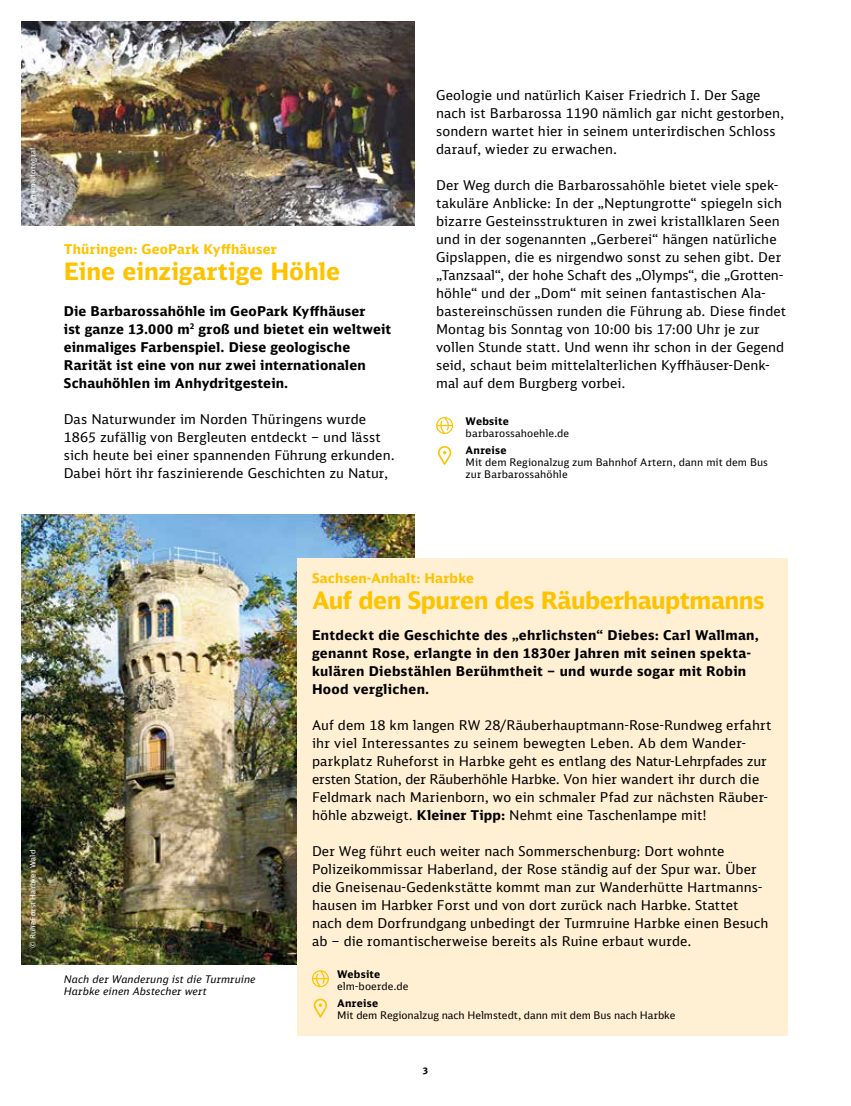
<style>
.page{position:relative;width:851px;height:1106px;background:#fff}
.page>*{position:absolute;margin:0;border:0;box-sizing:border-box;transform-origin:0 0}
.t1{font:700 24px "DB Sans";letter-spacing:-.015em;color:#fdc300}
.t2{font:13.5px/18px "DB Sans";letter-spacing:.01em;color:#000}
.t3{font:700 13.5px/18px "DB Sans";letter-spacing:.02em;color:#000}
.t4{font:700 13.5px "DB Sans";letter-spacing:.015em;color:#fdc300}
.t5{font:10.5px/12px "DB Sans";letter-spacing:.005em;color:#000}
.t6{font:italic 10.5px/12px "DB Sans";letter-spacing:.015em;color:#000}
.t7{font:700 10.5px "DB Sans";letter-spacing:.02em;color:#000}
.t8{font:700 9px "DB Sans";color:#000}
.t9{font:7.5px "DB Sans";letter-spacing:.02em;color:#fff}
.s1{font-weight:700}
</style>
<div class="page">
<img style="left:21px;top:514px;width:394px;height:450px">
<svg style="left:436px;top:417px;width:17px;height:17px"></svg>
<svg style="left:438px;top:446px;width:13px;height:19px"></svg>
<img style="left:21px;top:21px;width:394px;height:205px">
<div style="left:297px;top:558px;width:490px;height:478px;background:#ffefd3"></div>
<svg style="left:312px;top:970px;width:17px;height:17px"></svg>
<svg style="left:314px;top:998px;width:13px;height:19px"></svg>
<p class="t9" style="left:28px;top:217px;width:71px;rotate:-90deg">© Denkmalfotograf</p>
<p class="t4" style="left:64px;top:240px;width:214px">Thüringen: GeoPark Kyffhäuser</p>
<h1 class="t1" style="left:64px;top:255px;width:278px">Eine einzigartige Höhle</h1>
<p class="t3" style="left:64px;top:302px;width:329px">Die Barbarossahöhle im GeoPark Kyffhäuser<br>ist ganze 13.000 m<sup>2</sup> groß und bietet ein weltweit einmaliges Farbenspiel. Diese geologische Rarität ist eine von nur zwei internationalen Schauhöhlen im Anhydritgestein.</p>
<p class="t2" style="left:64px;top:410px;width:332px">Das Naturwunder im Norden Thüringens wurde 1865 zufällig von Bergleuten entdeckt – und lässt sich heute bei einer spannenden Führung erkunden.<br>Dabei hört ihr faszinierende Geschichten zu Natur,</p>
<p class="t2" style="left:436px;top:86px;width:349px">Geologie und natürlich Kaiser Friedrich I. Der Sage nach ist Barbarossa 1190 nämlich gar nicht gestorben, sondern wartet hier in seinem unterirdischen Schloss darauf, wieder zu erwachen.</p>
<p class="t2" style="left:436px;top:176px;width:351px">Der Weg durch die Barbarossahöhle bietet viele spek&shy;takuläre Anblicke: In der „Neptungrotte“ spiegeln sich bizarre Gesteinsstrukturen in zwei kristallklaren Seen und in der sogenannten „Gerberei“ hängen natürliche Gipslappen, die es nirgendwo sonst zu sehen gibt. Der „Tanzsaal“, der hohe Schaft des „Olymps“, die „Grotten&shy;höhle“ und der „Dom“ mit seinen fantastischen Ala&shy;bastereinschüssen runden die Führung ab. Diese findet Montag bis Sonntag von 10:00 bis 17:00 Uhr je zur vollen Stunde statt. Und wenn ihr schon in der Gegend seid, schaut beim mittelalterlichen Kyffhäuser-Denk&shy;mal auf dem Burgberg vorbei.</p>
<p class="t7" style="left:465px;top:414px;width:45px">Website</p>
<p class="t5" style="left:465px;top:427px;width:105px">barbarossahoehle.de</p>
<p class="t7" style="left:465px;top:443px;width:43px">Anreise</p>
<p class="t5" style="left:465px;top:456px;width:304px">Mit dem Regionalzug zum Bahnhof Artern, dann mit dem Bus zur Barbarossahöhle</p>
<p class="t9" style="left:28px;top:948px;width:99px;rotate:-90deg">© RuheForst Harbker Wald</p>
<p class="t6" style="left:64px;top:973px;width:193px">Nach der Wanderung ist die Turmruine<br>Harbke einen Abstecher wert</p>
<p class="t4" style="left:312px;top:570px;width:163px">Sachsen-Anhalt: Harbke</p>
<h1 class="t1" style="left:312px;top:585px;width:454px">Auf den Spuren des Räuberhauptmanns</h1>
<p class="t3" style="left:312px;top:626px;width:448px">Entdeckt die Geschichte des „ehrlichsten“ Diebes: Carl Wallman, genannt Rose, erlangte in den 1830er Jahren mit seinen spekta&shy;kulären Diebstählen Berühmtheit – und wurde sogar mit Robin Hood verglichen.</p>
<p class="t2" style="left:312px;top:716px;width:460px">Auf dem 18 km langen RW 28/Räuberhauptmann-Rose-Rundweg erfahrt ihr viel Interessantes zu seinem bewegten Leben. Ab dem Wander&shy;parkplatz Ruheforst in Harbke geht es entlang des Natur-Lehrpfades zur ersten Station, der Räuberhöhle Harbke. Von hier wandert ihr durch die Feldmark nach Marienborn, wo ein schmaler Pfad zur nächsten Räuber&shy;höhle abzweigt. <span class="s1">Kleiner Tipp:</span> Nehmt eine Taschenlampe mit!</p>
<p class="t2" style="left:312px;top:842px;width:458px">Der Weg führt euch weiter nach Sommerschenburg: Dort wohnte Polizeikommissar Haberland, der Rose ständig auf der Spur war. Über die Gneisenau-Gedenkstätte kommt man zur Wanderhütte Hartmanns&shy;hausen im Harbker Forst und von dort zurück nach Harbke. Stattet nach dem Dorfrundgang unbedingt der Turmruine Harbke einen Besuch ab – die romantischerweise bereits als Ruine erbaut wurde.</p>
<p class="t7" style="left:337px;top:967px;width:45px">Website</p>
<p class="t5" style="left:337px;top:980px;width:73px">elm-boerde.de</p>
<p class="t7" style="left:337px;top:996px;width:43px">Anreise</p>
<p class="t5" style="left:337px;top:1008px;width:339px">Mit dem Regionalzug nach Helmstedt, dann mit dem Bus nach Harbke</p>
<p class="t8" style="left:422px;top:1065px;width:7px">3</p>
</div>
